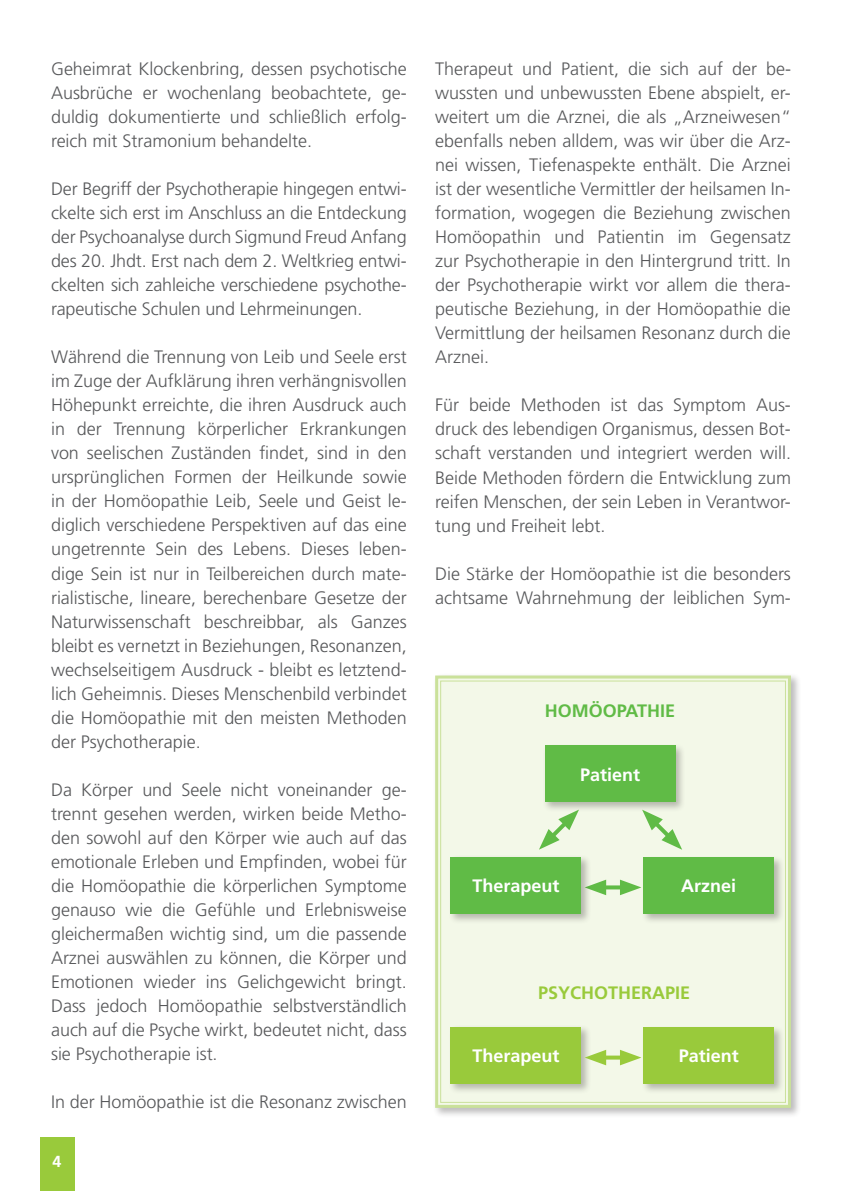
<style>
.page{position:relative;width:842px;height:1191px;background:#fff}
.page>*{position:absolute;margin:0;border:0;box-sizing:border-box;transform-origin:0 0}
.t1{font:300 18px/24px "Frutiger";color:#57585a;text-align:justify}
.t2{font:700 18px "Frutiger";color:#fff}
.t3{font:700 18px "Frutiger";color:#99ca3b}
.t4{font:700 18px "Frutiger";color:#60bb46}
.t5{font:700 16px "Frutiger";color:#fff}
</style>
<div class="page">
<div style="left:40px;top:1137px;width:34px;height:54px;background:#99ca3b"></div>
<div style="left:433px;top:673px;width:368px;height:445px;background:#231f20;opacity:.3"></div>
<svg style="left:434px;top:674px;width:358px;height:435px;background:#f1f6e4"></svg>
<div style="left:440px;top:680px;width:346px;height:422px;border:1px solid #cae19a"></div>
<div style="left:448px;top:1024px;width:143px;height:70px;background:#231f20;opacity:.3"></div>
<div style="left:451px;top:1027px;width:130px;height:56px;background:#99ca3b"></div>
<svg style="left:606px;top:1055px;width:14px;height:4px"></svg>
<svg style="left:585px;top:1049px;width:21px;height:16px"></svg>
<svg style="left:620px;top:1049px;width:21px;height:16px"></svg>
<div style="left:641px;top:1025px;width:143px;height:69px;background:#231f20;opacity:.3"></div>
<div style="left:643px;top:1027px;width:131px;height:57px;background:#99ca3b"></div>
<svg style="left:606px;top:885px;width:14px;height:4px"></svg>
<svg style="left:591px;top:879px;width:15px;height:16px"></svg>
<svg style="left:620px;top:879px;width:21px;height:16px"></svg>
<div style="left:448px;top:854px;width:143px;height:70px;background:#231f20;opacity:.3"></div>
<div style="left:451px;top:857px;width:130px;height:56px;background:#60bb46"></div>
<div style="left:543px;top:743px;width:143px;height:69px;background:#231f20;opacity:.3"></div>
<div style="left:545px;top:745px;width:130px;height:57px;background:#60bb46"></div>
<div style="left:641px;top:855px;width:143px;height:69px;background:#231f20;opacity:.3"></div>
<div style="left:643px;top:857px;width:131px;height:57px;background:#60bb46"></div>
<svg style="left:539px;top:809px;width:40px;height:40px;background:#cee8c0"></svg>
<svg style="left:642px;top:809px;width:40px;height:40px;background:#cee8c0"></svg>
<p class="t1" style="left:51px;top:57px;width:357px">Geheimrat Klockenbring, dessen psychotische Ausbrüche er wochenlang beobachtete, ge&shy;duldig dokumentierte und schließlich erfolg&shy;reich mit Stramonium behandelte.</p>
<p class="t1" style="left:51px;top:177px;width:357px">Der Begriff der Psychotherapie hingegen entwi&shy;ckelte sich erst im Anschluss an die Entdeckung der Psychoanalyse durch Sigmund Freud Anfang des 20. Jhdt. Erst nach dem 2. Weltkrieg entwi&shy;ckelten sich zahleiche verschiedene psychothe&shy;rapeutische Schulen und Lehrmeinungen.</p>
<p class="t1" style="left:51px;top:345px;width:357px">Während die Trennung von Leib und Seele erst im Zuge der Aufklärung ihren verhängnisvollen Höhepunkt erreichte, die ihren Ausdruck auch in der Trennung körperlicher Erkrankungen von seelischen Zuständen findet, sind in den ursprünglichen Formen der Heilkunde sowie in der Homöopathie Leib, Seele und Geist le&shy;diglich verschiedene Perspektiven auf das eine ungetrennte Sein des Lebens. Dieses leben&shy;dige Sein ist nur in Teilbereichen durch mate&shy;rialistische, lineare, berechenbare Gesetze der Naturwissenschaft beschreibbar, als Ganzes bleibt es vernetzt in Beziehungen, Resonanzen, wechselseitigem Ausdruck - bleibt es letztend&shy;lich Geheimnis. Dieses Menschenbild verbindet die Homöopathie mit den meisten Methoden der Psychotherapie.</p>
<p class="t1" style="left:51px;top:777px;width:357px">Da Körper und Seele nicht voneinander ge&shy;trennt gesehen werden, wirken beide Metho&shy;den sowohl auf den Körper wie auch auf das emotionale Erleben und Empfinden, wobei für die Homöopathie die körperlichen Symptome genauso wie die Gefühle und Erlebnisweise gleichermaßen wichtig sind, um die passende Arznei auswählen zu können, die Körper und Emotionen wieder ins Gelichgewicht bringt.<br>Dass jedoch Homöopathie selbstverständlich auch auf die Psyche wirkt, bedeutet nicht, dass sie Psychotherapie ist.</p>
<p class="t1" style="left:51px;top:1090px;width:357px">In der Homöopathie ist die Resonanz zwischen</p>
<p class="t5" style="left:53px;top:1152px;width:10px">4</p>
<p class="t1" style="left:435px;top:57px;width:357px">Therapeut und Patient, die sich auf der be&shy;wussten und unbewussten Ebene abspielt, er&shy;weitert um die Arznei, die als „Arzneiwesen“ ebenfalls neben alldem, was wir über die Arz&shy;nei wissen, Tiefenaspekte enthält. Die Arznei ist der wesentliche Vermittler der heilsamen In&shy;formation, wogegen die Beziehung zwischen Homöopathin und Patientin im Gegensatz zur Psychotherapie in den Hintergrund tritt. In der Psychotherapie wirkt vor allem die thera&shy;peutische Beziehung, in der Homöopathie die Vermittlung der heilsamen Resonanz durch die Arznei.</p>
<p class="t1" style="left:435px;top:393px;width:357px">Für beide Methoden ist das Symptom Aus&shy;druck des lebendigen Organismus, dessen Bot&shy;schaft verstanden und integriert werden will.<br>Beide Methoden fördern die Entwicklung zum reifen Menschen, der sein Leben in Verantwor&shy;tung und Freiheit lebt.</p>
<p class="t1" style="left:435px;top:561px;width:357px">Die Stärke der Homöopathie ist die besonders achtsame Wahrnehmung der leiblichen Sym-</p>
<p class="t4" style="left:545px;top:700px;width:132px">HOMÖOPATHIE</p>
<p class="t2" style="left:580px;top:763px;width:62px">Patient</p>
<p class="t2" style="left:472px;top:875px;width:89px">Therapeut</p>
<p class="t2" style="left:681px;top:875px;width:57px">Arznei</p>
<p class="t3" style="left:538px;top:982px;width:154px">PSYCHOTHERAPIE</p>
<p class="t2" style="left:472px;top:1045px;width:89px">Therapeut</p>
<p class="t2" style="left:679px;top:1045px;width:62px">Patient</p>
</div>
